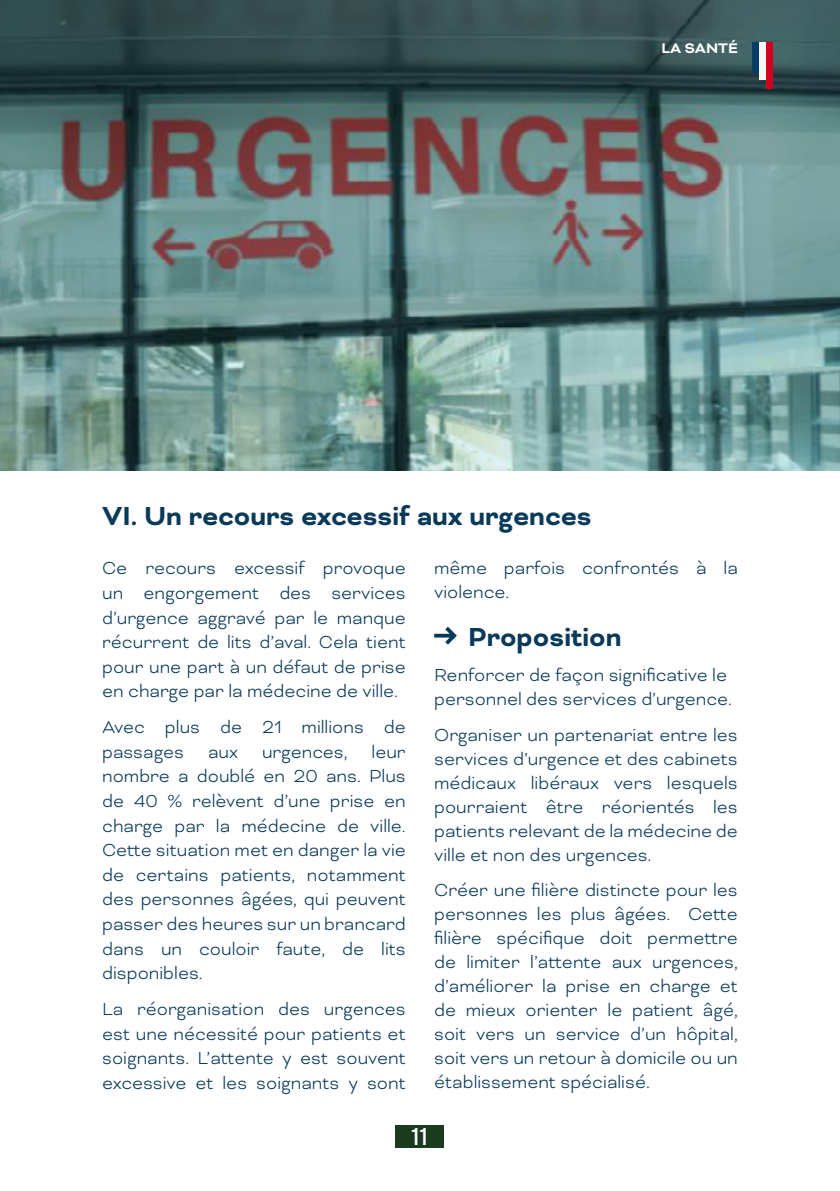
<style>
.page{position:relative;width:840px;height:1191px;background:#fff}
.page>*{position:absolute;margin:0;border:0;box-sizing:border-box;transform-origin:0 0}
.t1{font:700 30px "Bicyclette";color:#093a59}
.t2{font:24.4px "Interstate";color:#fff}
.t3{font:300 20px/24.6px "Bicyclette";color:#093a59;text-align:justify}
.t4{font:700 16px "Bicyclette";color:#fff}
</style>
<div class="page">
<div style="left:396px;top:1125px;width:48px;height:22px;background:#1b3b1e"></div>
<img style="left:0;top:0;width:839px;height:470px">
<div style="left:751px;top:42px;width:7px;height:31px;background:#083b66"></div>
<div style="left:758px;top:42px;width:7px;height:38px;background:#f6f6f6"></div>
<div style="left:765px;top:42px;width:7px;height:47px;background:#d1001c"></div>
<svg style="left:434px;top:626px;width:22px;height:18px"></svg>
<p class="t4" style="left:661px;top:39px;width:78px">LA SANTÉ</p>
<h1 class="t1" style="left:102px;top:499px;width:491px">VI. Un recours excessif aux urgences</h1>
<p class="t3" style="left:102px;top:556px;width:305px">Ce recours excessif provoque un engorgement des services d’urgence aggravé par le manque récurrent de lits d’aval. Cela tient pour une part à un défaut de prise en charge par la médecine de ville.</p>
<p class="t3" style="left:102px;top:714px;width:305px">Avec plus de 21 millions de passages aux urgences, leur nombre a doublé en 20 ans. Plus de 40 % relèvent d’une prise en charge par la médecine de ville.<br>Cette situation met en danger la vie de certains patients, notamment des personnes âgées, qui peuvent passer des heures sur un brancard dans un couloir faute, de lits disponibles.</p>
<p class="t3" style="left:102px;top:996px;width:305px">La réorganisation des urgences est une nécessité pour patients et soignants. L’attente y est souvent excessive et les soignants y sont</p>
<p class="t3" style="left:434px;top:556px;width:305px;line-height:24px">même parfois confrontés à la violence.</p>
<h1 class="t1" style="left:468px;top:619px;width:155px">Proposition</h1>
<p class="t3" style="left:434px;top:663px;width:299px;line-height:24px">Renforcer de façon significative le personnel des services d’urgence.</p>
<p class="t3" style="left:434px;top:722px;width:305px;line-height:24px">Organiser un partenariat entre les services d’urgence et des cabinets médicaux libéraux vers lesquels pourraient être réorientés les patients relevant de la médecine de ville et non des urgences.</p>
<p class="t3" style="left:434px;top:878px;width:305px;line-height:24px">Créer une filière distincte pour les personnes les plus âgées. Cette filière spécifique doit permettre de limiter l’attente aux urgences, d’améliorer la prise en charge et de mieux orienter le patient âgé, soit vers un service d’un hôpital, soit vers un retour à domicile ou un établissement spécialisé.</p>
<p class="t2" style="left:411px;top:1122px;width:18px">11</p>
</div>
